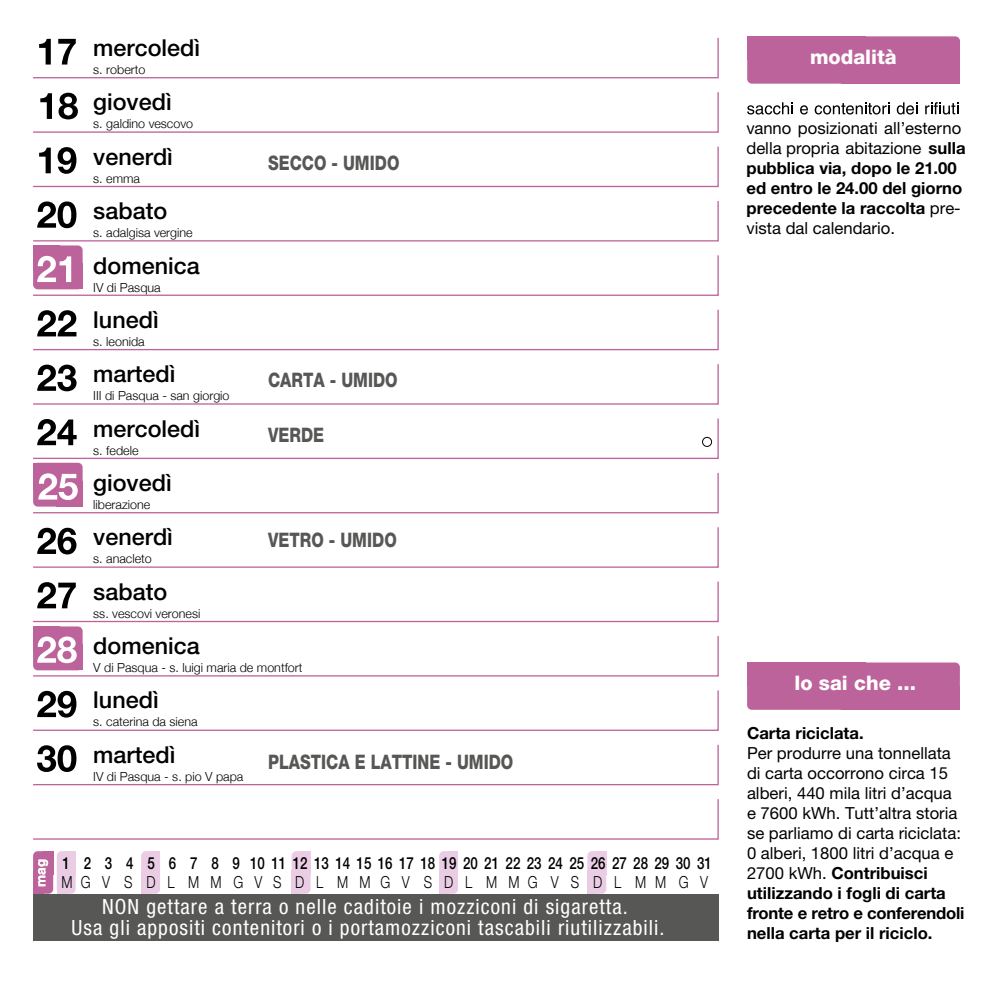
<style>
.page{position:relative;width:993px;height:993px;background:#fff}
.page>*{position:absolute;margin:0;border:0;box-sizing:border-box;transform-origin:0 0}
.t1{font:500 23.28px "Helvetica Neue LT Std";color:#000}
.t2{font:condensed 21px/21px "Helvetica Neue LT Std";letter-spacing:.05em;color:#fff;text-align:center}
.t3{font:800 19.95px "Helvetica Neue LT Std";color:#575756;scale:.8 1}
.t4{font:800 19.95px "Helvetica Neue LT Std";color:#fff}
.t5{font:16.62px/19.9px "Helvetica Neue LT Std";color:#000}
.t6{font:500 16.62px "Helvetica Neue LT Std";color:#000;scale:.8 1}
.t7{font:300 16.62px "Helvetica Neue LT Std";color:#000;scale:.8 1}
.t8{font:700 16.62px "Helvetica Neue LT Std";color:#000}
.t9{font:700 13.3px "Helvetica Neue LT Std";color:#fff}
.t10{font:300 12.42px "Helvetica Neue";color:#000}
.s1{font-weight:700}
</style>
<div class="page">
<div style="left:587px;top:850px;width:19px;height:43px;background:#eacde4;border-radius:5px"></div>
<div style="left:587px;top:869px;width:9px;height:24px;background:#eacde4"></div>
<div style="left:596px;top:850px;width:10px;height:24px;background:#eacde4"></div>
<div style="left:439px;top:850px;width:19px;height:43px;background:#eacde4;border-radius:5px"></div>
<div style="left:439px;top:869px;width:9px;height:24px;background:#eacde4"></div>
<div style="left:448px;top:850px;width:10px;height:24px;background:#eacde4"></div>
<div style="left:291px;top:850px;width:19px;height:43px;background:#eacde4;border-radius:5px"></div>
<div style="left:291px;top:869px;width:10px;height:24px;background:#eacde4"></div>
<div style="left:301px;top:850px;width:9px;height:24px;background:#eacde4"></div>
<div style="left:141px;top:850px;width:19px;height:43px;background:#eacde4;border-radius:5px"></div>
<div style="left:141px;top:869px;width:10px;height:24px;background:#eacde4"></div>
<div style="left:151px;top:850px;width:9px;height:24px;background:#eacde4"></div>
<div style="left:57px;top:850px;width:19px;height:43px;background:#eacde4;border-radius:5px"></div>
<div style="left:57px;top:869px;width:9px;height:24px;background:#eacde4"></div>
<div style="left:66px;top:850px;width:10px;height:24px;background:#eacde4"></div>
<div style="left:33px;top:245px;width:50px;height:44px;background:#bd639b;border-radius:5px"></div>
<div style="left:33px;top:245px;width:26px;height:26px;background:#bd639b"></div>
<div style="left:33px;top:462px;width:50px;height:44px;background:#bd639b;border-radius:5px"></div>
<div style="left:33px;top:462px;width:26px;height:26px;background:#bd639b"></div>
<div style="left:33px;top:626px;width:50px;height:44px;background:#bd639b;border-radius:5px"></div>
<div style="left:33px;top:626px;width:26px;height:26px;background:#bd639b"></div>
<div style="left:746px;top:662px;width:213px;height:47px;background:#bd639b;border-radius:5px"></div>
<div style="left:746px;top:662px;width:119px;height:24px;background:#bd639b"></div>
<div style="left:841px;top:686px;width:118px;height:23px;background:#bd639b"></div>
<svg style="left:33px;top:799px;width:686px;height:41px"></svg>
<svg style="left:33px;top:471px;width:686px;height:43px"></svg>
<svg style="left:33px;top:92px;width:686px;height:41px"></svg>
<div style="left:33px;top:850px;width:20px;height:43px;background:#bd639b;border-radius:5px"></div>
<div style="left:33px;top:869px;width:10px;height:24px;background:#bd639b"></div>
<div style="left:43px;top:850px;width:10px;height:24px;background:#bd639b"></div>
<svg style="left:33px;top:744px;width:686px;height:41px"></svg>
<svg style="left:33px;top:690px;width:686px;height:41px"></svg>
<svg style="left:33px;top:634px;width:686px;height:43px"></svg>
<svg style="left:33px;top:581px;width:686px;height:41px"></svg>
<svg style="left:33px;top:527px;width:686px;height:41px"></svg>
<svg style="left:33px;top:418px;width:686px;height:41px"></svg>
<svg style="left:33px;top:364px;width:686px;height:41px"></svg>
<svg style="left:33px;top:309px;width:686px;height:42px"></svg>
<svg style="left:33px;top:254px;width:686px;height:42px"></svg>
<svg style="left:33px;top:201px;width:686px;height:41px"></svg>
<svg style="left:33px;top:146px;width:686px;height:42px"></svg>
<svg style="left:33px;top:37px;width:686px;height:42px"></svg>
<div style="left:33px;top:894px;width:685px;height:46px;background:#575756"></div>
<div style="left:702px;top:437px;width:9px;height:9px;background:#fff;border-radius:50%"></div>
<div style="left:702px;top:437px;width:9px;height:9px;border:1px solid #000;border-radius:50%"></div>
<div style="left:747px;top:36px;width:212px;height:48px;background:#bd639b;border-radius:5px"></div>
<div style="left:747px;top:36px;width:118px;height:24px;background:#bd639b"></div>
<div style="left:841px;top:60px;width:118px;height:24px;background:#bd639b"></div>
<svg style="left:747px;top:102px;width:45px;height:12px"></svg>
<svg style="left:800px;top:105px;width:7px;height:9px"></svg>
<svg style="left:814px;top:102px;width:75px;height:12px"></svg>
<svg style="left:896px;top:102px;width:21px;height:12px"></svg>
<svg style="left:925px;top:102px;width:31px;height:12px"></svg>
<h1 class="t1" style="left:93px;top:34px;width:108px">mercoledì</h1>
<h1 class="t1" style="left:93px;top:88px;width:80px">giovedì</h1>
<h1 class="t1" style="left:93px;top:142px;width:81px">venerdì</h1>
<h1 class="t1" style="left:93px;top:197px;width:75px">sabato</h1>
<h1 class="t1" style="left:93px;top:251px;width:108px">domenica</h1>
<h1 class="t1" style="left:93px;top:305px;width:67px">lunedì</h1>
<h1 class="t1" style="left:93px;top:360px;width:84px">martedì</h1>
<h1 class="t1" style="left:93px;top:414px;width:108px">mercoledì</h1>
<h1 class="t1" style="left:93px;top:468px;width:80px">giovedì</h1>
<h1 class="t1" style="left:93px;top:523px;width:81px">venerdì</h1>
<h1 class="t1" style="left:93px;top:577px;width:75px">sabato</h1>
<h1 class="t1" style="left:93px;top:631px;width:108px">domenica</h1>
<h1 class="t1" style="left:93px;top:686px;width:67px">lunedì</h1>
<h1 class="t1" style="left:93px;top:740px;width:84px">martedì</h1>
<p class="t10" style="left:93px;top:62px;width:54px">s. roberto</p>
<p class="t10" style="left:93px;top:116px;width:101px">s. galdino vescovo</p>
<p class="t3" style="left:268px;top:150px;width:166px">SECCO - UMIDO</p>
<p class="t10" style="left:93px;top:171px;width:48px">s. emma</p>
<p class="t10" style="left:93px;top:225px;width:101px">s. adalgisa vergine</p>
<p class="t10" style="left:93px;top:279px;width:69px">IV di Pasqua</p>
<p class="t10" style="left:93px;top:334px;width:53px">s. leonida</p>
<p class="t3" style="left:268px;top:368px;width:163px">CARTA - UMIDO</p>
<p class="t10" style="left:93px;top:388px;width:138px">III di Pasqua - san giorgio</p>
<p class="t3" style="left:268px;top:423px;width:71px">VERDE</p>
<p class="t10" style="left:93px;top:442px;width:47px">s. fedele</p>
<p class="t10" style="left:93px;top:497px;width:58px">liberazione</p>
<p class="t3" style="left:268px;top:527px;width:162px">VETRO - UMIDO</p>
<p class="t10" style="left:93px;top:551px;width:60px">s. anacleto</p>
<p class="t10" style="left:93px;top:605px;width:108px">ss. vescovi veronesi</p>
<p class="t10" style="left:93px;top:660px;width:211px">V di Pasqua - s. luigi maria de montfort</p>
<p class="t10" style="left:93px;top:714px;width:106px">s. caterina da siena</p>
<p class="t3" style="left:268px;top:749px;width:308px">PLASTICA E LATTINE - UMIDO</p>
<p class="t10" style="left:93px;top:768px;width:152px">IV di Pasqua - s. pio V papa</p>
<p class="t9" style="left:32px;top:886px;width:29px;rotate:-90deg">mag</p>
<p class="t6" style="left:62px;top:852px;width:64px">123</p>
<p class="t7" style="left:62px;top:871px;width:15px">M</p>
<p class="t6" style="left:169px;top:852px;width:11px">6</p>
<p class="t6" style="left:211px;top:852px;width:11px">8</p>
<p class="t6" style="left:232px;top:852px;width:11px">9</p>
<p class="t6" style="left:250px;top:852px;width:578px">10 11 12 13 14 15 16 17 18 19 20 21 22 23 24 25 26 27 28 29 30 31</p>
<p class="t6" style="left:126px;top:852px;width:11px">4</p>
<p class="t6" style="left:147px;top:852px;width:11px">5</p>
<p class="t6" style="left:190px;top:852px;width:11px">7</p>
<p class="t7" style="left:81px;top:871px;width:14px">G</p>
<p class="t7" style="left:124px;top:871px;width:12px">S</p>
<p class="t7" style="left:210px;top:871px;width:15px">M</p>
<p class="t7" style="left:233px;top:871px;width:14px">G</p>
<p class="t7" style="left:254px;top:871px;width:11px">V</p>
<p class="t7" style="left:273px;top:871px;width:12px">S</p>
<p class="t7" style="left:295px;top:871px;width:13px">D</p>
<p class="t7" style="left:316px;top:871px;width:10px">L</p>
<p class="t7" style="left:337px;top:871px;width:15px">M</p>
<p class="t7" style="left:359px;top:871px;width:15px">M</p>
<p class="t7" style="left:380px;top:871px;width:14px">G</p>
<p class="t7" style="left:401px;top:871px;width:11px">V</p>
<p class="t7" style="left:423px;top:871px;width:12px">S</p>
<p class="t7" style="left:444px;top:871px;width:13px">D</p>
<p class="t7" style="left:465px;top:871px;width:10px">L</p>
<p class="t7" style="left:486px;top:871px;width:15px">M</p>
<p class="t7" style="left:508px;top:871px;width:15px">M</p>
<p class="t7" style="left:527px;top:871px;width:14px">G</p>
<p class="t7" style="left:678px;top:871px;width:14px">G</p>
<p class="t7" style="left:570px;top:871px;width:12px">S</p>
<p class="t7" style="left:593px;top:871px;width:13px">D</p>
<p class="t7" style="left:614px;top:871px;width:10px">L</p>
<p class="t7" style="left:635px;top:871px;width:15px">M</p>
<p class="t7" style="left:102px;top:871px;width:11px">V</p>
<p class="t7" style="left:146px;top:871px;width:13px">D</p>
<p class="t7" style="left:167px;top:871px;width:10px">L</p>
<p class="t7" style="left:188px;top:871px;width:15px">M</p>
<p class="t7" style="left:550px;top:871px;width:11px">V</p>
<p class="t7" style="left:700px;top:871px;width:11px">V</p>
<p class="t7" style="left:654px;top:871px;width:15px">M</p>
<p class="t2" style="left:71px;top:895px;width:594px">NON gettare a terra o nelle caditoie i mozziconi di sigaretta.<br>Usa gli appositi contenitori o i portamozziconi tascabili riutilizzabili.</p>
<p class="t4" style="left:809px;top:45px;width:88px">modalità</p>
<p class="t5" style="left:746px;top:118px;width:221px">vanno posizionati all’esterno della propria abitazione <span class="s1">sulla pubblica via, dopo le 21.00 ed entro le 24.00 del giorno precedente la raccolta</span> pre&shy;vista dal calendario.</p>
<p class="t4" style="left:794px;top:671px;width:123px">lo sai che ...</p>
<p class="t8" style="left:746px;top:722px;width:118px">Carta riciclata.</p>
<p class="t5" style="left:746px;top:742px;width:219px">Per produrre una tonnellata di carta occorrono circa 15 alberi, 440 mila litri d’acqua e 7600 kWh. Tutt’altra storia se parliamo di carta riciclata:<br>0 alberi, 1800 litri d’acqua e<br>2700 kWh. <span class="s1">Contribuisci utilizzando i fogli di carta fronte e retro e conferendoli nella carta per il riciclo.</span></p>
</div>
